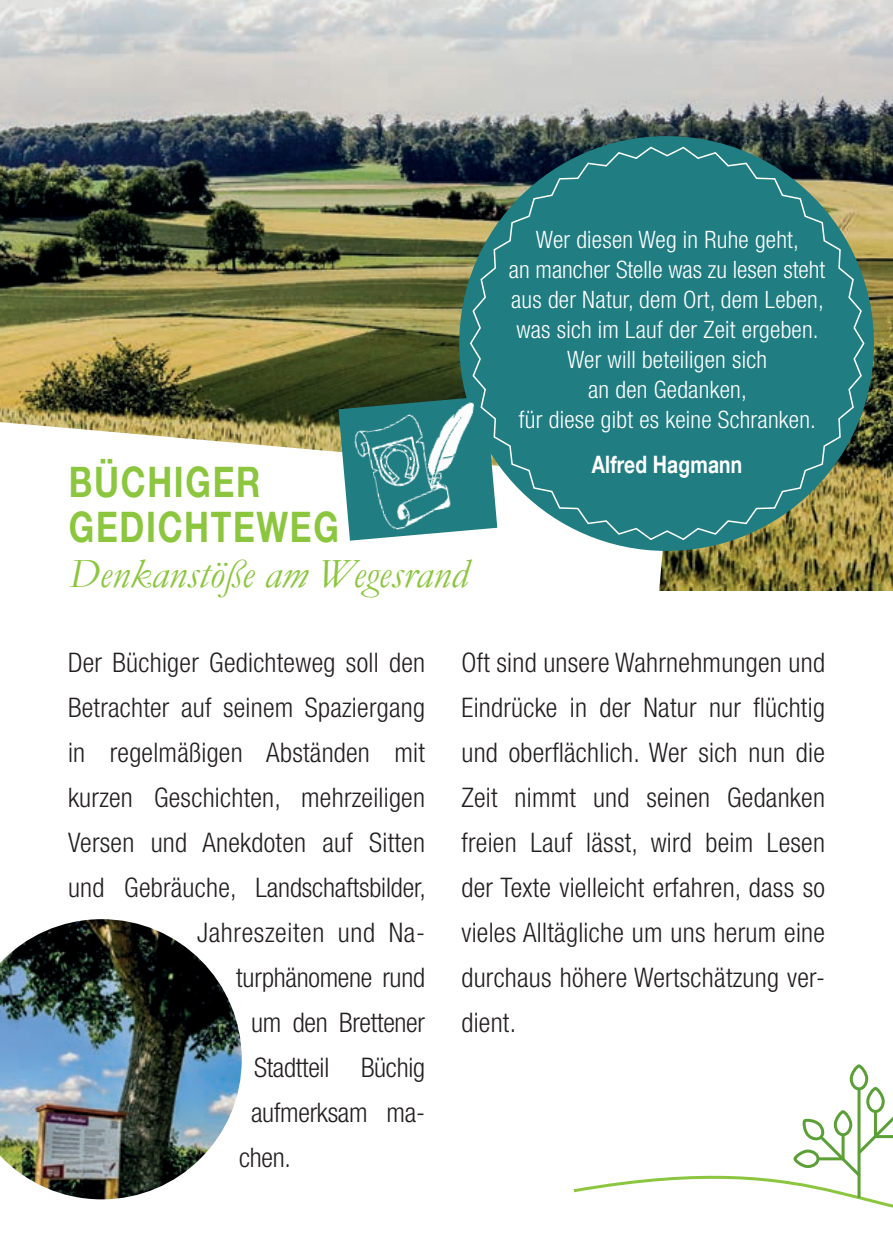
<style>
.page{position:relative;width:893px;height:1259px;background:#fff}
.page>*{position:absolute;margin:0;border:0;box-sizing:border-box;transform-origin:0 0}
.t1{font:italic 42px "Garamond";color:#8bc63e}
.t2{font:700 42px/45px "Helvetica Neue LT Com";letter-spacing:.05em;color:#8bc63e;scale:.8 1}
.t3{font:300 condensed 27px/45px "Helvetica Neue LT Com";letter-spacing:.01em;color:#231f20;text-align:justify}
.t4{font:300 condensed 27px "Helvetica Neue LT Com";letter-spacing:-.01em;color:#231f20}
.t5{font:300 condensed 24px/30px "Helvetica Neue LT Com";letter-spacing:.01em;color:#fff;text-align:center}
.t6{font:700 24px "Helvetica Neue LT Com";letter-spacing:.01em;color:#fff;scale:.8 1}
</style>
<div class="page">
<img style="left:0;top:0;width:893px;height:590px">
<svg style="left:0;top:422px;width:669px;height:169px"></svg>
<div style="left:850px;top:1064px;width:18px;height:26px;border:3px solid #5b9f37;border-radius:50%"></div>
<hr style="left:857px;top:1088px;width:3px;height:109px;background:#5b9f37">
<div style="left:866px;top:1087px;width:19px;height:26px;border:3px solid #5b9f37;border-radius:50%"></div>
<svg style="left:573px;top:1093px;width:320px;height:115px"></svg>
<div style="left:834px;top:1110px;width:18px;height:26px;border:3px solid #5b9f37;border-radius:50%"></div>
<hr style="left:842px;top:1134px;width:3px;height:25px;background:#5b9f37">
<div style="left:793px;top:1149px;width:26px;height:19px;border:3px solid #5b9f37;border-radius:50%"></div>
<hr style="left:818px;top:1157px;width:25px;height:3px;background:#5b9f37">
<img style="left:0;top:919px;width:242px;height:280px">
<svg style="left:338px;top:396px;width:129px;height:144px"></svg>
<svg style="left:469px;top:146px;width:397px;height:395px;background:#307d7e"></svg>
<img style="left:343px;top:400px;width:156px;height:142px">
<h1 class="t2" style="left:69px;top:458px;width:339px">BÜCHIGER<br>GEDICHTEWEG</h1>
<h1 class="t1" style="left:69px;top:545px;width:400px">Denkanstöße am Wegesrand</h1>
<p class="t5" style="left:509px;top:225px;width:318px">Wer diesen Weg in Ruhe geht,<br>an mancher Stelle was zu lesen steht aus der Natur, dem Ort, dem Leben, was sich im Lauf der Zeit ergeben.<br>Wer will beteiligen sich<br>an den Gedanken,<br>für diese gibt es keine Schranken.</p>
<p class="t6" style="left:592px;top:450px;width:189px">Alfred Hagmann</p>
<p class="t3" style="left:68px;top:639px;width:359px">Der Büchiger Gedichteweg soll den</p>
<p class="t3" style="left:68px;top:684px;width:358px">Betrachter auf seinem Spaziergang</p>
<p class="t3" style="left:68px;top:729px;width:358px">in regelmäßigen Abständen mit</p>
<p class="t3" style="left:68px;top:774px;width:359px">kurzen Geschichten, mehrzeiligen</p>
<p class="t3" style="left:68px;top:819px;width:359px">Versen und Anekdoten auf Sitten</p>
<p class="t3" style="left:68px;top:864px;width:359px">und Gebräuche, Landschaftsbilder,</p>
<p class="t3" style="left:197px;top:909px;width:229px">Jahreszeiten und Na-</p>
<p class="t4" style="left:236px;top:961px;width:190px">turphänomene rund</p>
<p class="t4" style="left:251px;top:1006px;width:175px">um den Brettener</p>
<p class="t4" style="left:254px;top:1051px;width:173px">Stadtteil Büchig</p>
<p class="t4" style="left:251px;top:1096px;width:176px">aufmerksam ma-</p>
<p class="t3" style="left:239px;top:1134px;width:53px">chen.</p>
<p class="t3" style="left:461px;top:639px;width:365px">Oft sind unsere Wahrnehmungen und Eindrücke in der Natur nur flüchtig und oberflächlich. Wer sich nun die Zeit nimmt und seinen Gedanken freien Lauf lässt, wird beim Lesen der Texte vielleicht erfahren, dass so vieles Alltägliche um uns herum eine durchaus höhere Wertschätzung ver&shy;dient.</p>
</div>
